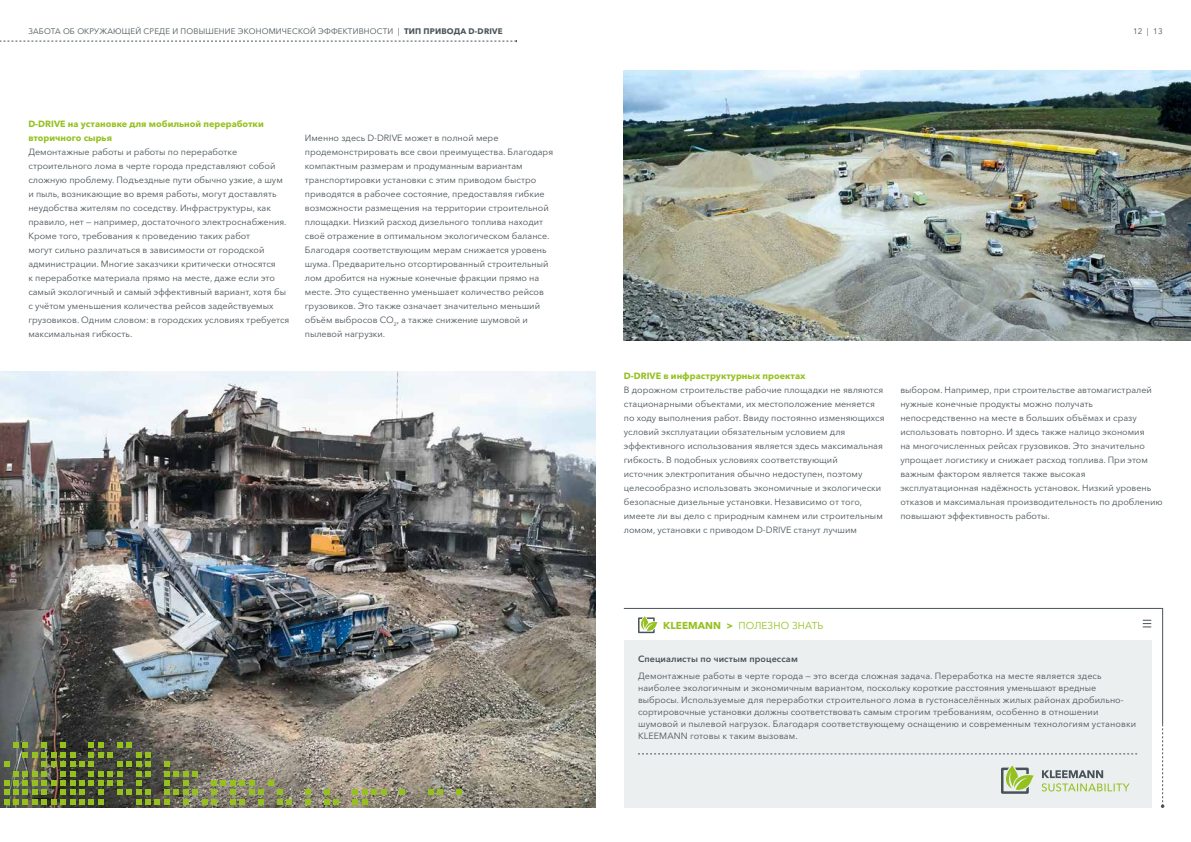
<style>
.page{position:relative;width:1191px;height:842px;background:#fff}
.page>*{position:absolute;margin:0;border:0;box-sizing:border-box;transform-origin:0 0}
.t1{font:10px "Avenir Next Cyr";letter-spacing:.01em;color:#95c11f}
.t2{font:9px/14px "Avenir Next Cyr";color:#485358}
.t3{font:700 9px/14px "Avenir Next Cyr";color:#95c11f}
.t4{font:600 9px "Avenir Next Cyr";letter-spacing:.01em;color:#485358}
.t5{font:8px "Avenir Next Cyr";letter-spacing:.02em;color:#485358}
.s1{font-weight:700}
</style>
<div class="page">
<img style="left:0;top:371px;width:595px;height:437px">
<img style="left:624px;top:71px;width:567px;height:270px">
<div style="left:624px;top:641px;width:527px;height:167px;background:#eceff0"></div>
<svg style="left:623px;top:608px;width:540px;height:117px"></svg>
<svg style="left:1160px;top:724px;width:4px;height:84px"></svg>
<svg style="left:1142px;top:620px;width:9px;height:8px"></svg>
<svg style="left:638px;top:616px;width:19px;height:17px"></svg>
<svg style="left:638px;top:754px;width:499px;height:1px"></svg>
<svg style="left:1001px;top:765px;width:32px;height:29px"></svg>
<svg style="left:1041px;top:770px;width:88px;height:21px"></svg>
<svg style="left:456px;top:789px;width:6px;height:6px"></svg>
<svg style="left:428px;top:789px;width:15px;height:6px"></svg>
<svg style="left:399px;top:789px;width:6px;height:6px"></svg>
<svg style="left:352px;top:789px;width:34px;height:16px"></svg>
<svg style="left:324px;top:789px;width:15px;height:16px"></svg>
<svg style="left:305px;top:789px;width:6px;height:16px"></svg>
<svg style="left:4px;top:742px;width:288px;height:63px;background:#71784e"></svg>
<svg style="left:0;top:40px;width:517px;height:2px"></svg>
<p class="t5" style="left:28px;top:27px;width:476px">ЗАБОТА ОБ ОКРУЖАЮЩЕЙ СРЕДЕ И ПОВЫШЕНИЕ ЭКОНОМИЧЕСКОЙ ЭФФЕКТИВНОСТИ | <span class="s1">ТИП ПРИВОДА D-DRIVE</span></p>
<p class="t3" style="left:28px;top:117px;width:237px">D-DRIVE на установке для мобильной переработки вторичного сырья</p>
<p class="t2" style="left:28px;top:145px;width:263px">Демонтажные работы и работы по переработке строительного лома в черте города представляют собой сложную проблему. Подъездные пути обычно узкие, а шум и пыль, возникающие во время работы, могут доставлять неудобства жителям по соседству. Инфраструктуры, как правило, нет — например, достаточного электроснабжения.<br>Кроме того, требования к проведению таких работ<br>могут сильно различаться в зависимости от городской администрации. Многие заказчики критически относятся<br>к переработке материала прямо на месте, даже если это самый экологичный и самый эффективный вариант, хотя бы с учётом уменьшения количества рейсов задействуемых грузовиков. Одним словом: в городских условиях требуется максимальная гибкость.</p>
<p class="t2" style="left:305px;top:131px;width:250px">Именно здесь D-DRIVE может в полной мере продемонстрировать все свои преимущества. Благодаря компактным размерам и продуманным вариантам транспортировки установки с этим приводом быстро приводятся в рабочее состояние, предоставляя гибкие возможности размещения на территории строительной площадки. Низкий расход дизельного топлива находит своё отражение в оптимальном экологическом балансе.<br>Благодаря соответствующим мерам снижается уровень шума. Предварительно отсортированный строительный лом дробится на нужные конечные фракции прямо на месте. Это существенно уменьшает количество рейсов грузовиков. Это также означает значительно меньший объём выбросов CO<sub>2</sub>, а также снижение шумовой и пылевой нагрузки.</p>
<p class="t5" style="left:1133px;top:27px;width:31px">12 | 13</p>
<p class="t3" style="left:624px;top:369px;width:183px">D-DRIVE в инфраструктурных проектах</p>
<p class="t2" style="left:624px;top:383px;width:262px">В дорожном строительстве рабочие площадки не являются стационарными объектами, их местоположение меняется по ходу выполнения работ. Ввиду постоянно изменяющихся условий эксплуатации обязательным условием для эффективного использования является здесь максимальная гибкость. В подобных условиях соответствующий<br>источник электропитания обычно недоступен, поэтому целесообразно использовать экономичные и экологически безопасные дизельные установки. Независимо от того, имеете ли вы дело с природным камнем или строительным ломом, установки с приводом D-DRIVE станут лучшим</p>
<p class="t2" style="left:900px;top:383px;width:264px">выбором. Например, при строительстве автомагистралей нужные конечные продукты можно получать непосредственно на месте в больших объёмах и сразу использовать повторно. И здесь также налицо экономия<br>на многочисленных рейсах грузовиков. Это значительно упрощает логистику и снижает расход топлива. При этом важным фактором является также высокая эксплуатационная надёжность установок. Низкий уровень отказов и максимальная производительность по дроблению повышают эффективность работы.</p>
<p class="t1" style="left:663px;top:620px;width:162px"><span class="s1">KLEEMANN &gt;</span> ПОЛЕЗНО ЗНАТЬ</p>
<p class="t4" style="left:638px;top:653px;width:161px">Специалисты по чистым процессам</p>
<p class="t2" style="left:638px;top:670px;width:499px;line-height:12px">Демонтажные работы в черте города — это всегда сложная задача. Переработка на месте является здесь наиболее экологичным и экономичным вариантом, поскольку короткие расстояния уменьшают вредные выбросы. Используемые для переработки строительного лома в густонаселённых жилых районах дробильно&shy;сортировочные установки должны соответствовать самым строгим требованиям, особенно в отношении шумовой и пылевой нагрузок. Благодаря соответствующему оснащению и современным технологиям установки KLEEMANN готовы к таким вызовам.</p>
</div>
